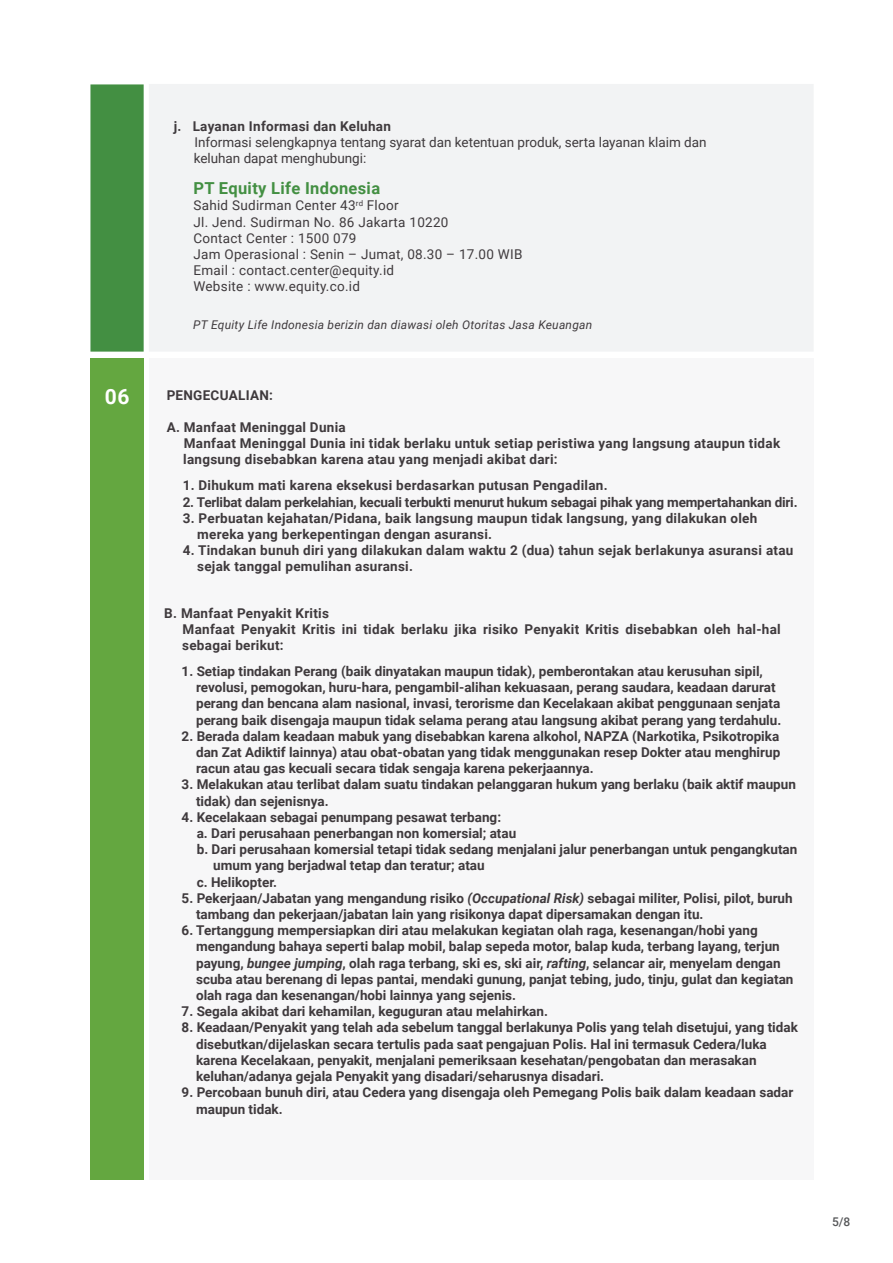
<style>
.page{position:relative;width:893px;height:1263px;background:#fff}
.page>*{position:absolute;margin:0;border:0;box-sizing:border-box;transform-origin:0 0}
.t1{font:700 21px "Roboto";color:#fff}
.t2{font:700 16.5px "Roboto";letter-spacing:.02em;color:#438f42}
.t3{font:700 13.5px/16.2px "Roboto";color:#3f3a3d}
.t4{font:700 13.5px/16.2px "Roboto";letter-spacing:.02em;color:#3f3a3d}
.t5{font:13.5px/16.2px "Roboto";letter-spacing:.02em;color:#3f3a3d}
.t6{font:13.5px/16.2px "Roboto";color:#3f3a3d}
.t7{font:italic 12px "Roboto";letter-spacing:.02em;color:#3f3a3d}
.t8{font:500 12px "Roboto";color:#57585a}
.s1{font-style:italic}
</style>
<div class="page">
<div style="left:149px;top:359px;width:665px;height:821px;background:#f7f7f8"></div>
<div style="left:90px;top:359px;width:54px;height:821px;background:#64a740"></div>
<div style="left:149px;top:84px;width:664px;height:267px;background:#f2f3f4"></div>
<div style="left:90px;top:84px;width:54px;height:268px;background:#438f42"></div>
<p class="t4" style="left:174px;top:117px;width:219px">j. Layanan Informasi dan Keluhan</p>
<p class="t6" style="left:194px;top:133px;width:514px">Informasi selengkapnya tentang syarat dan ketentuan produk, serta layanan klaim dan keluhan dapat menghubungi:</p>
<p class="t2" style="left:193px;top:177px;width:188px">PT Equity Life Indonesia</p>
<p class="t5" style="left:193px;top:197px;width:330px">Sahid Sudirman Center 43<sup>rd</sup> Floor<br>Jl. Jend. Sudirman No. 86 Jakarta 10220<br>Contact Center : 1500 079<br>Jam Operasional : Senin – Jumat, 08.30 – 17.00 WIB Email : contact.center@equity.id<br>Website : www.equity.co.id</p>
<p class="t7" style="left:193px;top:316px;width:401px">PT Equity Life Indonesia berizin dan diawasi oleh Otoritas Jasa Keuangan</p>
<h1 class="t1" style="left:105px;top:382px;width:26px">06</h1>
<p class="t4" style="left:167px;top:386px;width:108px">PENGECUALIAN:</p>
<p class="t4" style="left:183px;top:419px;width:598px;text-indent:-17px">A. Manfaat Meninggal Dunia<br>Manfaat Meninggal Dunia ini tidak berlaku untuk setiap peristiwa yang langsung ataupun tidak langsung disebabkan karena atau yang menjadi akibat dari:</p>
<p class="t4" style="left:183px;top:477px;width:426px">1. Dihukum mati karena eksekusi berdasarkan putusan Pengadilan.</p>
<p class="t3" style="left:183px;top:493px;width:616px">2. Terlibat dalam perkelahian, kecuali terbukti menurut hukum sebagai pihak yang mempertahankan diri.</p>
<p class="t4" style="left:197px;top:509px;width:562px;text-indent:-14px">3. Perbuatan kejahatan/Pidana, baik langsung maupun tidak langsung, yang dilakukan oleh mereka yang berkepentingan dengan asuransi.</p>
<p class="t4" style="left:197px;top:542px;width:598px;text-indent:-14px">4. Tindakan bunuh diri yang dilakukan dalam waktu 2 (dua) tahun sejak berlakunya asuransi atau sejak tanggal pemulihan asuransi.</p>
<p class="t4" style="left:182px;top:604px;width:600px;text-indent:-18px">B. Manfaat Penyakit Kritis<br>Manfaat Penyakit Kritis ini tidak berlaku jika risiko Penyakit Kritis disebabkan oleh hal-hal sebagai berikut:</p>
<p class="t3" style="left:196px;top:663px;width:587px;text-indent:-14px">1. Setiap tindakan Perang (baik dinyatakan maupun tidak), pemberontakan atau kerusuhan sipil, revolusi, pemogokan, huru-hara, pengambil-alihan kekuasaan, perang saudara, keadaan darurat perang dan bencana alam nasional, invasi, terorisme dan Kecelakaan akibat penggunaan senjata perang baik disengaja maupun tidak selama perang atau langsung akibat perang yang terdahulu.</p>
<p class="t3" style="left:196px;top:727px;width:586px;text-align:justify;text-indent:-14px">2. Berada dalam keadaan mabuk yang disebabkan karena alkohol, NAPZA (Narkotika, Psikotropika dan Zat Adiktif lainnya) atau obat-obatan yang tidak menggunakan resep Dokter atau menghirup racun atau gas kecuali secara tidak sengaja karena pekerjaannya.</p>
<p class="t3" style="left:196px;top:776px;width:601px;text-indent:-14px">3. Melakukan atau terlibat dalam suatu tindakan pelanggaran hukum yang berlaku (baik aktif maupun tidak) dan sejenisnya.</p>
<p class="t3" style="left:182px;top:808px;width:321px">4. Kecelakaan sebagai penumpang pesawat terbang:</p>
<p class="t3" style="left:197px;top:825px;width:321px">a. Dari perusahaan penerbangan non komersial; atau</p>
<p class="t3" style="left:197px;top:841px;width:602px">b. Dari perusahaan komersial tetapi tidak sedang menjalani jalur penerbangan untuk pengangkutan</p>
<p class="t3" style="left:213px;top:857px;width:273px">umum yang berjadwal tetap dan teratur; atau</p>
<p class="t3" style="left:197px;top:873px;width:82px">c. Helikopter.</p>
<p class="t3" style="left:196px;top:889px;width:598px;text-indent:-14px">5. Pekerjaan/Jabatan yang mengandung risiko <span class="s1">(Occupational Risk)</span> sebagai militer, Polisi, pilot, buruh tambang dan pekerjaan/jabatan lain yang risikonya dapat dipersamakan dengan itu.</p>
<p class="t3" style="left:196px;top:922px;width:599px;text-indent:-14px">6. Tertanggung mempersiapkan diri atau melakukan kegiatan olah raga, kesenangan/hobi yang mengandung bahaya seperti balap mobil, balap sepeda motor, balap kuda, terbang layang, terjun payung, <span class="s1">bungee jumping</span>, olah raga terbang, ski es, ski air, <span class="s1">rafting</span>, selancar air, menyelam dengan scuba atau berenang di lepas pantai, mendaki gunung, panjat tebing, judo, tinju, gulat dan kegiatan olah raga dan kesenangan/hobi lainnya yang sejenis.</p>
<p class="t3" style="left:182px;top:1003px;width:368px">7. Segala akibat dari kehamilan, keguguran atau melahirkan.</p>
<p class="t3" style="left:196px;top:1019px;width:603px;text-indent:-14px">8. Keadaan/Penyakit yang telah ada sebelum tanggal berlakunya Polis yang telah disetujui, yang tidak disebutkan/dijelaskan secara tertulis pada saat pengajuan Polis. Hal ini termasuk Cedera/luka karena Kecelakaan, penyakit, menjalani pemeriksaan kesehatan/pengobatan dan merasakan keluhan/adanya gejala Penyakit yang disadari/seharusnya disadari.</p>
<p class="t3" style="left:196px;top:1084px;width:599px;text-indent:-14px">9. Percobaan bunuh diri, atau Cedera yang disengaja oleh Pemegang Polis baik dalam keadaan sadar maupun tidak.</p>
<p class="t8" style="left:832px;top:1213px;width:20px">5/8</p>
</div>
